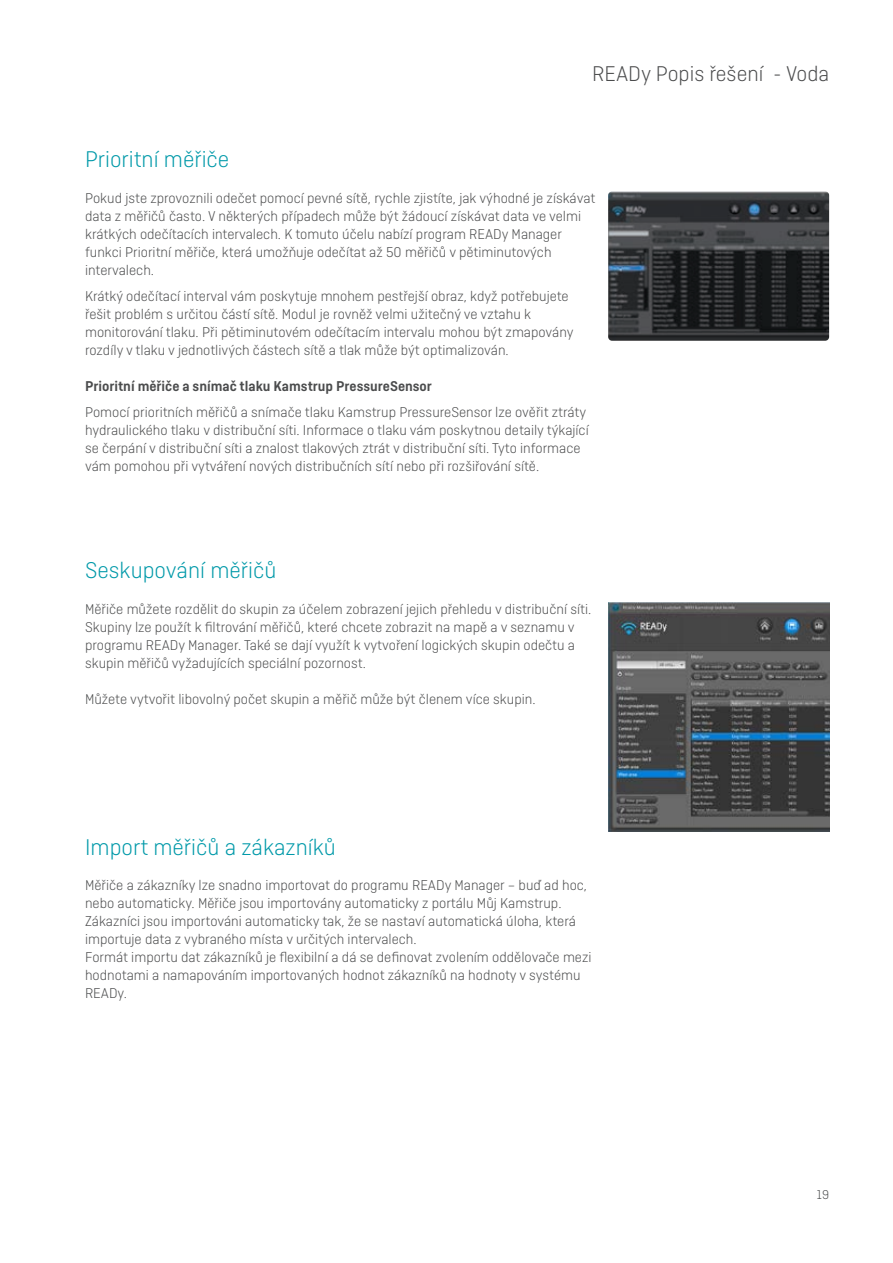
<style>
.page{position:relative;width:893px;height:1263px;background:#fff}
.page>*{position:absolute;margin:0;border:0;box-sizing:border-box;transform-origin:0 0}
.t1{font:300 24px "Ciutadella";color:#0099a9}
.t2{font:300 22.5px "Ciutadella";color:#4b4c4d}
.t3{font:300 15px/18px "Ciutadella";color:#4b4c4d}
.t4{font:600 15px "Ciutadella";color:#4b4c4d}
.t5{font:300 13.5px "Ciutadella";color:#4b4c4d}
</style>
<div class="page">
<img style="left:608px;top:191px;width:221px;height:150px">
<img style="left:608px;top:603px;width:221px;height:228px">
<h2 class="t2" style="left:592px;top:61px;width:238px">READy Popis řešení - Voda</h2>
<h1 class="t1" style="left:85px;top:146px;width:146px">Prioritní měřiče</h1>
<p class="t3" style="left:85px;top:189px;width:512px">Pokud jste zprovoznili odečet pomocí pevné sítě, rychle zjistíte, jak výhodné je získávat data z měřičů často. V některých případech může být žádoucí získávat data ve velmi krátkých odečítacích intervalech. K tomuto účelu nabízí program READy Manager funkci Prioritní měřiče, která umožňuje odečítat až 50 měřičů v pětiminutových intervalech.</p>
<p class="t3" style="left:85px;top:287px;width:490px">Krátký odečítací interval vám poskytuje mnohem pestřejší obraz, když potřebujete řešit problém s určitou částí sítě. Modul je rovněž velmi užitečný ve vztahu k monitorování tlaku. Při pětiminutovém odečítacím intervalu mohou být zmapovány rozdíly v tlaku v jednotlivých částech sítě a tlak může být optimalizován.</p>
<p class="t4" style="left:85px;top:377px;width:348px">Prioritní měřiče a snímač tlaku Kamstrup PressureSensor</p>
<p class="t3" style="left:85px;top:403px;width:505px">Pomocí prioritních měřičů a snímače tlaku Kamstrup PressureSensor lze ověřit ztráty hydraulického tlaku v distribuční síti. Informace o tlaku vám poskytnou detaily týkající se čerpání v distribuční síti a znalost tlakových ztrát v distribuční síti. Tyto informace vám pomohou při vytváření nových distribučních sítí nebo při rozšiřování sítě.</p>
<h1 class="t1" style="left:85px;top:557px;width:193px">Seskupování měřičů</h1>
<p class="t3" style="left:85px;top:600px;width:508px">Měřiče můžete rozdělit do skupin za účelem zobrazení jejich přehledu v distribuční síti.<br>Skupiny lze použít k filtrování měřičů, které chcete zobrazit na mapě a v seznamu v programu READy Manager. Také se dají využít k vytvoření logických skupin odečtu a skupin měřičů vyžadujících speciální pozornost.</p>
<p class="t3" style="left:85px;top:690px;width:452px">Můžete vytvořit libovolný počet skupin a měřič může být členem více skupin.</p>
<h1 class="t1" style="left:85px;top:834px;width:252px">Import měřičů a zákazníků</h1>
<p class="t3" style="left:85px;top:876px;width:508px">Měřiče a zákazníky lze snadno importovat do programu READy Manager – buď ad hoc, nebo automaticky. Měřiče jsou importovány automaticky z portálu Můj Kamstrup.<br>Zákazníci jsou importováni automaticky tak, že se nastaví automatická úloha, která importuje data z vybraného místa v určitých intervalech.<br>Formát importu dat zákazníků je flexibilní a dá se definovat zvolením oddělovače mezi hodnotami a namapováním importovaných hodnot zákazníků na hodnoty v systému READy.</p>
<p class="t5" style="left:817px;top:1187px;width:14px">19</p>
</div>
